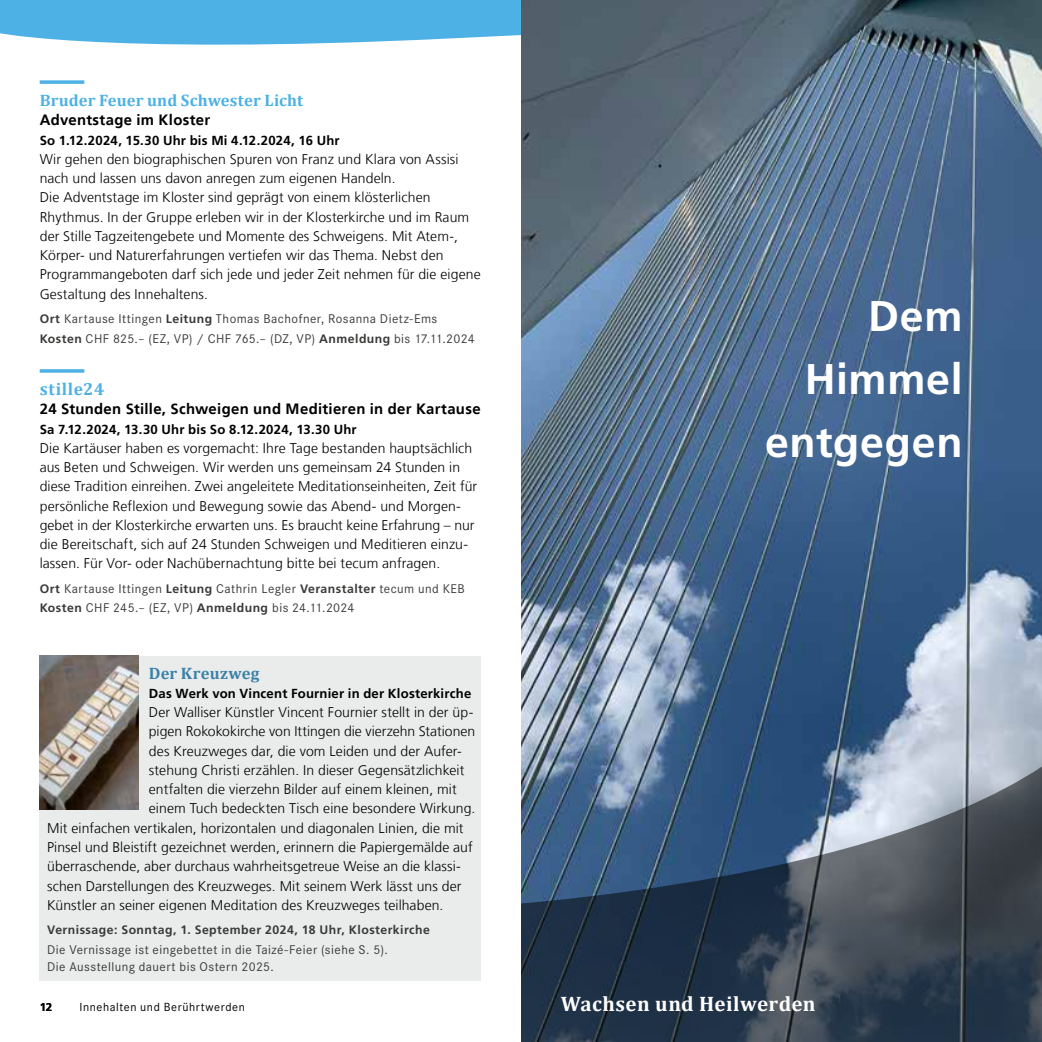
<style>
.page{position:relative;width:1042px;height:1042px;background:#fff}
.page>*{position:absolute;margin:0;border:0;box-sizing:border-box;transform-origin:0 0}
.t1{font:700 42.88px/63px "Frutiger LT Pro";letter-spacing:.015em;color:#fff;text-align:right}
.t2{font:700 21px "Cambria";letter-spacing:.015em;color:#fff}
.t3{font:700 17.5px "Cambria";letter-spacing:.04em;color:#4db1e5}
.t4{font:700 16.62px "Cambria";letter-spacing:.005em;color:#4db1e5}
.t5{font:700 16.62px "Cambria";letter-spacing:.015em;color:#3b82a8}
.t6{font:700 14.88px "Frutiger";letter-spacing:.02em;color:#000}
.t7{font:300 14px/19.2px "Frutiger";letter-spacing:.005em;color:#000}
.t8{font:13.12px/19.2px "Corporate S";letter-spacing:.035em;color:#3a3a39}
.t9{font:700 13.12px "Frutiger LT Pro";letter-spacing:.015em;color:#000}
.t10{font:700 12.25px "Frutiger LT Pro";letter-spacing:.04em;color:#3a3a39}
.t11{font:12.25px "Corporate S";letter-spacing:.05em;color:#000}
.t12{font:700 11.38px "Frutiger";color:#000}
.s1{font-family:"Frutiger LT Pro";font-weight:700;font-size:12.25px}
</style>
<div class="page">
<svg style="left:0;top:0;width:521px;height:45px;background:#5bb7e7"></svg>
<img style="left:521px;top:0;width:521px;height:746px">
<svg style="left:521px;top:746px;width:521px;height:296px;background:#425469"></svg>
<svg style="left:40px;top:80px;width:44px;height:4px"></svg>
<svg style="left:40px;top:369px;width:44px;height:4px"></svg>
<div style="left:40px;top:656px;width:441px;height:325px;background:#eaebeb"></div>
<img style="left:40px;top:656px;width:99px;height:154px">
<p class="t4" style="left:40px;top:89px;width:265px">Bruder Feuer und Schwester Licht</p>
<p class="t6" style="left:40px;top:112px;width:172px">Adventstage im Kloster</p>
<p class="t9" style="left:40px;top:132px;width:301px">So 1.12.2024, 15.30 Uhr bis Mi 4.12.2024, 16 Uhr</p>
<p class="t7" style="left:40px;top:150px;width:442px">Wir gehen den biographischen Spuren von Franz und Klara von Assisi nach und lassen uns davon anregen zum eigenen Handeln.<br>Die Adventstage im Kloster sind geprägt von einem klösterlichen Rhythmus. In der Gruppe erleben wir in der Klosterkirche und im Raum der Stille Tagzeitengebete und Momente des Schweigens. Mit Atem-, Körper- und Naturerfahrungen vertiefen wir das Thema. Nebst den Programmangeboten darf sich jede und jeder Zeit nehmen für die eigene Gestaltung des Innehaltens.</p>
<p class="t8" style="left:40px;top:309px;width:436px"><span class="s1">Ort</span> Kartause Ittingen <span class="s1">Leitung</span> Thomas Bachofner, Rosanna Dietz-Ems<br><span class="s1">Kosten</span> CHF 825.– (EZ, VP) / CHF 765.– (DZ, VP) <span class="s1">Anmeldung</span> bis 17.11.2024</p>
<p class="t3" style="left:40px;top:377px;width:66px">stille24</p>
<p class="t6" style="left:40px;top:400px;width:442px">24 Stunden Stille, Schweigen und Meditieren in der Kartause</p>
<p class="t9" style="left:40px;top:421px;width:318px">Sa 7.12.2024, 13.30 Uhr bis So 8.12.2024, 13.30 Uhr</p>
<p class="t7" style="left:40px;top:438px;width:439px">Die Kartäuser haben es vorgemacht: Ihre Tage bestanden hauptsächlich aus Beten und Schweigen. Wir werden uns gemeinsam 24 Stunden in diese Tradition einreihen. Zwei angeleitete Meditationseinheiten, Zeit für persönliche Reflexion und Bewegung sowie das Abend- und Morgen&shy;gebet in der Klosterkirche erwarten uns. Es braucht keine Erfahrung – nur die Bereitschaft, sich auf 24 Stunden Schweigen und Meditieren einzu&shy;lassen. Für Vor- oder Nachübernachtung bitte bei tecum anfragen.</p>
<p class="t8" style="left:40px;top:579px;width:427px"><span class="s1">Ort</span> Kartause Ittingen <span class="s1">Leitung</span> Cathrin Legler <span class="s1">Veranstalter</span> tecum und KEB<br><span class="s1">Kosten</span> CHF 245.– (EZ, VP) <span class="s1">Anmeldung</span> bis 24.11.2024</p>
<p class="t5" style="left:149px;top:661px;width:112px">Der Kreuzweg</p>
<p class="t9" style="left:149px;top:685px;width:324px">Das Werk von Vincent Fournier in der Klosterkirche</p>
<p class="t7" style="left:149px;top:703px;width:326px">Der Walliser Künstler Vincent Fournier stellt in der üp-</p>
<p class="t7" style="left:149px;top:722px;width:328px">pigen Rokokokirche von Ittingen die vierzehn Stationen</p>
<p class="t7" style="left:149px;top:741px;width:315px">des Kreuzweges dar, die vom Leiden und der Aufer-</p>
<p class="t7" style="left:149px;top:761px;width:317px">stehung Christi erzählen. In dieser Gegensätzlichkeit</p>
<p class="t7" style="left:149px;top:780px;width:309px">entfalten die vierzehn Bilder auf einem kleinen, mit</p>
<p class="t7" style="left:149px;top:799px;width:328px">einem Tuch bedeckten Tisch eine besondere Wirkung.</p>
<p class="t7" style="left:47px;top:818px;width:418px">Mit einfachen vertikalen, horizontalen und diagonalen Linien, die mit</p>
<p class="t7" style="left:47px;top:838px;width:427px">Pinsel und Bleistift gezeichnet werden, erinnern die Papiergemälde auf</p>
<p class="t7" style="left:47px;top:857px;width:415px">überraschende, aber durchaus wahrheitsgetreue Weise an die klassi-</p>
<p class="t7" style="left:47px;top:876px;width:416px">schen Darstellungen des Kreuzweges. Mit seinem Werk lässt uns der</p>
<p class="t7" style="left:47px;top:895px;width:398px">Künstler an seiner eigenen Meditation des Kreuzweges teilhaben.</p>
<p class="t10" style="left:47px;top:922px;width:384px">Vernissage: Sonntag, 1. September 2024, 18 Uhr, Klosterkirche</p>
<p class="t8" style="left:47px;top:940px;width:342px;line-height:17.5px">Die Vernissage ist eingebettet in die Taizé-Feier (siehe S. 5).<br>Die Ausstellung dauert bis Ostern 2025.</p>
<p class="t12" style="left:40px;top:1000px;width:14px">12</p>
<p class="t11" style="left:79px;top:1000px;width:167px">Innehalten und Berührtwerden</p>
<h1 class="t1" style="left:765px;top:284px;width:199px">Dem<br>Himmel entgegen</h1>
<h2 class="t2" style="left:561px;top:989px;width:256px">Wachsen und Heilwerden</h2>
</div>
